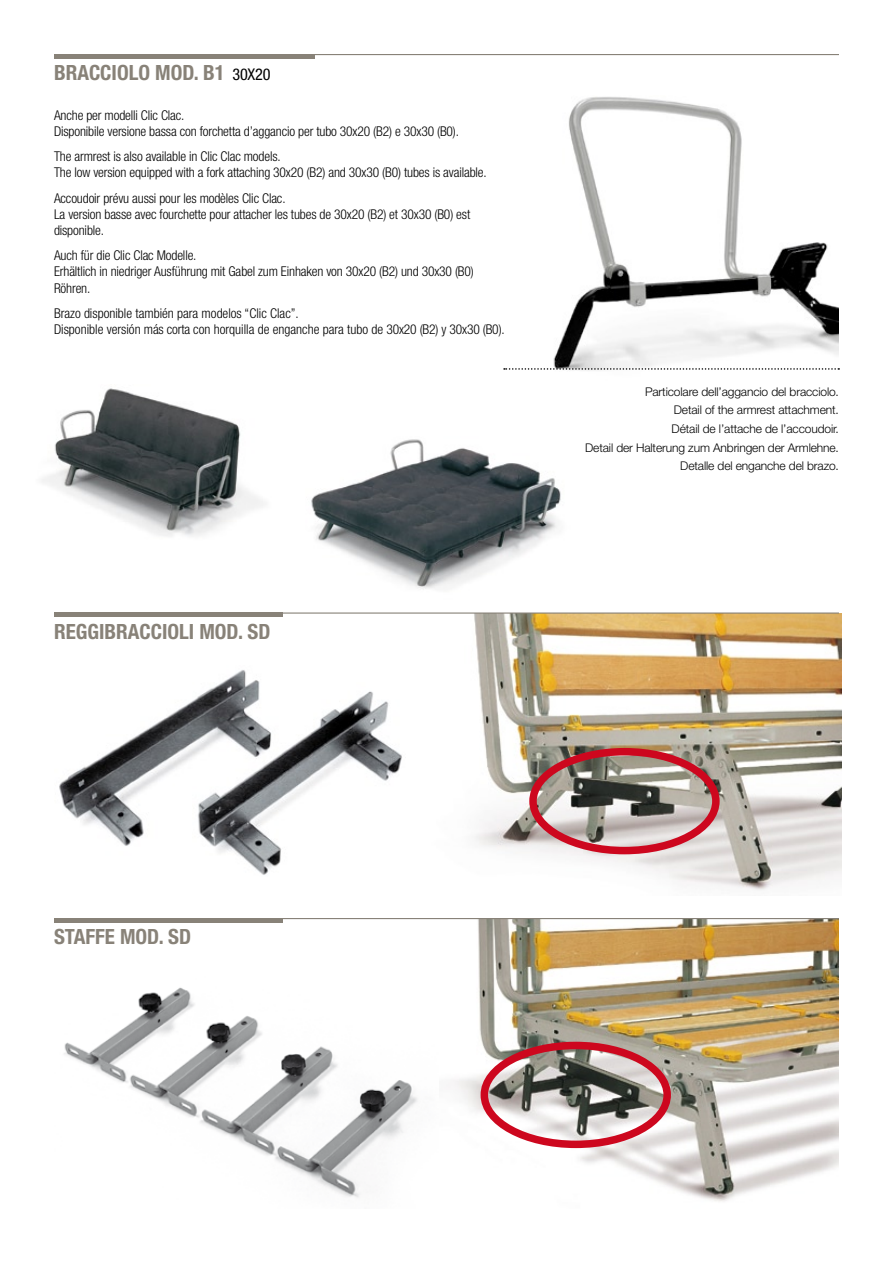
<style>
.page{position:relative;width:893px;height:1263px;background:#fff}
.page>*{position:absolute;margin:0;border:0;box-sizing:border-box;transform-origin:0 0}
.t1{font:700 condensed 21px "Helvetica Neue";color:#888278}
.t2{font:300 condensed 13.5px/16.2px "Helvetica Neue";letter-spacing:-.01em;color:#000}
.t3{font:300 12px/18.6px "Helvetica Neue";letter-spacing:-.01em;color:#000;text-align:right}
.s1{font-weight:400;font-size:16.2px;color:#000}
</style>
<div class="page">
<img style="left:553px;top:97px;width:286px;height:274px">
<hr style="left:54px;top:54px;width:260px;height:4px;background:#888278">
<hr style="left:54px;top:54px;width:785px;height:1px;background:#888278">
<svg style="left:504px;top:368px;width:335px;height:2px"></svg>
<img style="left:311px;top:439px;width:250px;height:150px">
<img style="left:42px;top:388px;width:222px;height:148px">
<img style="left:415px;top:919px;width:424px;height:283px">
<img style="left:474px;top:613px;width:368px;height:277px">
<hr style="left:54px;top:918px;width:228px;height:4px;background:#888278">
<hr style="left:54px;top:918px;width:785px;height:1px;background:#888278">
<img style="left:59px;top:670px;width:343px;height:205px">
<div style="left:529px;top:748px;width:191px;height:106px;border:8px solid #cd071e;border-radius:50%"></div>
<div style="left:481px;top:1042px;width:190px;height:106px;border:8px solid #cd071e;border-radius:50%"></div>
<img style="left:64px;top:976px;width:374px;height:226px">
<div style="left:54px;top:612px;width:228px;height:5px;background:#888278"></div>
<hr style="left:54px;top:612px;width:785px;height:2px;background:#888278">
<h1 class="t1" style="left:54px;top:60px;width:218px">BRACCIOLO MOD. B1 <span class="s1">30X20</span></h1>
<p class="t2" style="left:54px;top:107px;width:407px">Anche per modelli Clic Clac.<br>Disponibile versione bassa con forchetta d’aggancio per tubo 30x20 (B2) e 30x30 (B0).</p>
<p class="t2" style="left:54px;top:148px;width:434px">The armrest is also available in Clic Clac models.<br>The low version equipped with a fork attaching 30x20 (B2) and 30x30 (B0) tubes is available.</p>
<p class="t2" style="left:54px;top:189px;width:418px">Accoudoir prévu aussi pour les modèles Clic Clac.<br>La version basse avec fourchette pour attacher les tubes de 30x20 (B2) et 30x30 (B0) est disponible.</p>
<p class="t2" style="left:54px;top:247px;width:421px">Auch für die Clic Clac Modelle.<br>Erhältlich in niedriger Ausführung mit Gabel zum Einhaken von 30x20 (B2) und 30x30 (B0)<br>Röhren.</p>
<p class="t2" style="left:54px;top:305px;width:452px">Brazo disponible también para modelos “Clic Clac”.<br>Disponible versión más corta con horquilla de enganche para tubo de 30x20 (B2) y 30x30 (B0).</p>
<h1 class="t1" style="left:54px;top:618px;width:218px">REGGIBRACCIOLI MOD. SD</h1>
<p class="t3" style="left:585px;top:382px;width:255px">Particolare dell’aggancio del bracciolo.<br>Detail of the armrest attachment.<br>Détail de l’attache de l’accoudoir.<br>Detail der Halterung zum Anbringen der Armlehne.<br>Detalle del enganche del brazo.</p>
<h1 class="t1" style="left:54px;top:924px;width:139px">STAFFE MOD. SD</h1>
</div>
